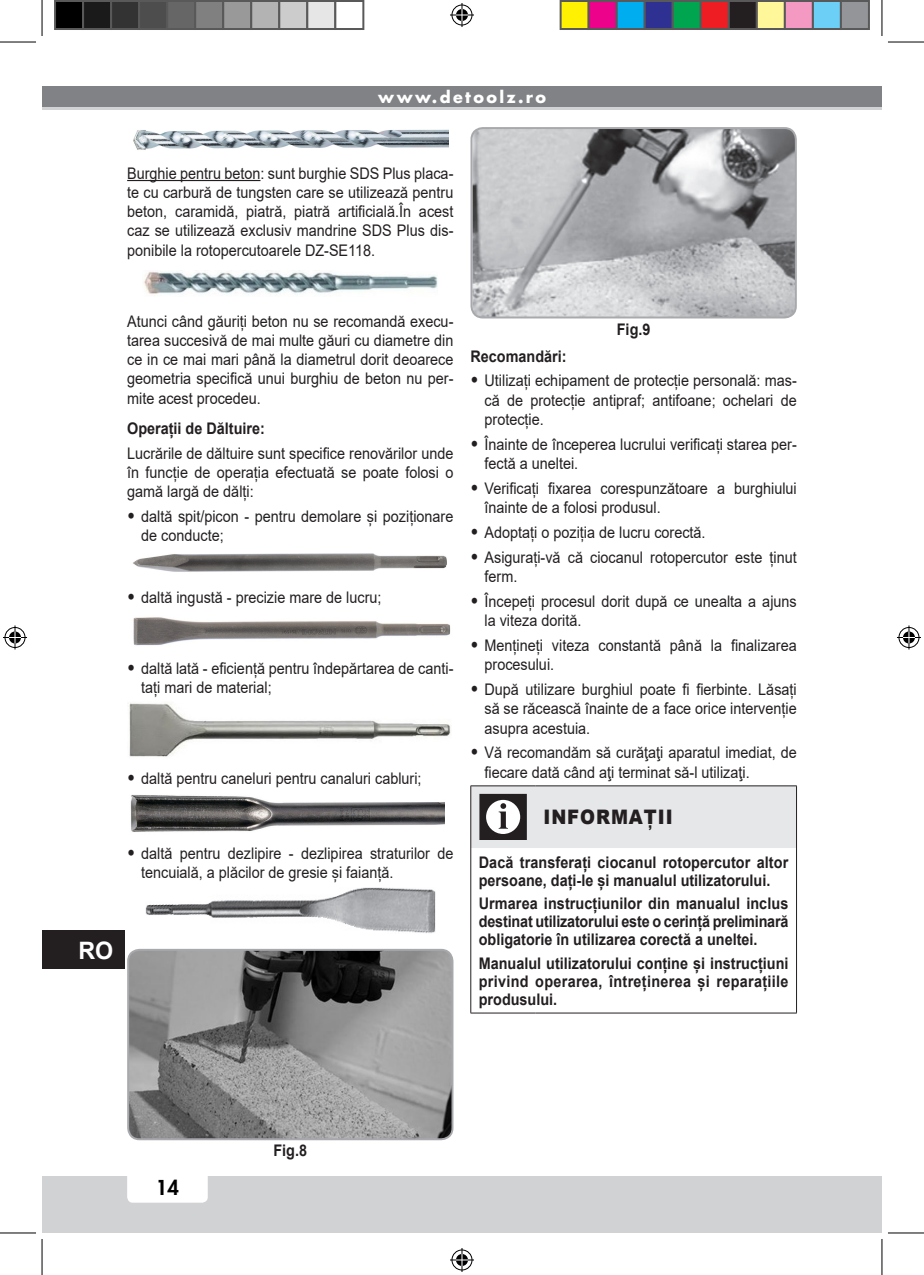
<style>
.page{position:relative;width:924px;height:1275px;background:#fff}
.page>*{position:absolute;margin:0;border:0;box-sizing:border-box;transform-origin:0 0}
.t1{font:700 24px "Arial";color:#fff}
.Attenzione_titolo{font:900 20px "Arial";letter-spacing:.05em;color:#231f20;scale:.9 1}
.t2{font:800 20px "Futura";color:#000}
.Testo_normale{font:16px/19.2px "Arial";color:#231f20;scale:.9 1}
.Avvertimento{font:700 16px/18px "Arial";color:#231f20;text-align:justify;scale:.9 1}
.Testo_normale-2{font:700 16px "Arial";color:#231f20;scale:.9 1}
.t3{font:700 16px "Futura";letter-spacing:.15em;color:#fff}
.s1{font-weight:900;font-size:18px}
</style>
<div class="page">
<div style="left:42px;top:1176px;width:839px;height:57px;background:#d1d2d4"></div>
<div style="left:127px;top:1162px;width:81px;height:40px;background:#fff;border-radius:6px"></div>
<div style="left:42px;top:86px;width:839px;height:24px;background:#808285"></div>
<hr style="left:42px;top:107px;width:839px;height:3px;background:#d1d2d4">
<div style="left:42px;top:930px;width:82px;height:39px;background:#231f20"></div>
<hr style="left:127px;top:180px;width:133px;height:1px;background:#231f20">
<img style="left:133px;top:129px;width:315px;height:21px">
<img style="left:143px;top:270px;width:294px;height:24px">
<img style="left:133px;top:553px;width:314px;height:19px">
<img style="left:133px;top:617px;width:318px;height:29px">
<img style="left:129px;top:703px;width:322px;height:54px">
<img style="left:130px;top:795px;width:314px;height:37px">
<img style="left:145px;top:887px;width:290px;height:46px">
<hr style="left:795px;top:848px;width:1px;height:164px;background:#231f20">
<hr style="left:470px;top:785px;width:65px;height:1px;background:#231f20">
<hr style="left:535px;top:785px;width:261px;height:1px;background:#231f20">
<hr style="left:470px;top:848px;width:1px;height:164px;background:#231f20">
<hr style="left:470px;top:1012px;width:65px;height:1px;background:#231f20">
<hr style="left:535px;top:1012px;width:261px;height:1px;background:#231f20">
<svg style="left:470px;top:786px;width:326px;height:62px;background:#d7d8da"></svg>
<img style="left:128px;top:950px;width:324px;height:189px">
<div style="left:127px;top:949px;width:326px;height:191px;border:2px solid #a8a9ad;border-radius:11px"></div>
<img style="left:473px;top:128px;width:322px;height:189px">
<div style="left:470px;top:127px;width:326px;height:191px;border:2px solid #a8a9ad;border-radius:11px"></div>
<hr style="left:0;top:42px;width:36px;height:1px;background:#000">
<hr style="left:887px;top:42px;width:36px;height:1px;background:#000">
<hr style="left:0;top:1232px;width:36px;height:1px;background:#000">
<hr style="left:887px;top:1232px;width:36px;height:1px;background:#000">
<hr style="left:42px;top:0;width:1px;height:36px;background:#000">
<hr style="left:42px;top:1239px;width:1px;height:36px;background:#000">
<hr style="left:881px;top:0;width:1px;height:36px;background:#000">
<hr style="left:881px;top:1239px;width:1px;height:36px;background:#000">
<svg style="left:450px;top:3px;width:24px;height:24px"></svg>
<svg style="left:450px;top:1248px;width:24px;height:24px"></svg>
<svg style="left:3px;top:625px;width:24px;height:24px"></svg>
<svg style="left:897px;top:625px;width:23px;height:24px"></svg>
<div style="left:55px;top:1px;width:28px;height:28px;background:#000"></div>
<div style="left:54px;top:0;width:30px;height:30px;border:2px solid #595959"></div>
<div style="left:83px;top:1px;width:28px;height:28px;background:#1a1a1a"></div>
<div style="left:82px;top:0;width:30px;height:30px;border:2px solid #595959"></div>
<div style="left:111px;top:1px;width:28px;height:28px;background:#333"></div>
<div style="left:110px;top:0;width:30px;height:30px;border:2px solid #595959"></div>
<div style="left:139px;top:1px;width:28px;height:28px;background:#4d4d4d"></div>
<div style="left:138px;top:0;width:30px;height:30px;border:2px solid #595959"></div>
<div style="left:167px;top:1px;width:28px;height:28px;background:#666"></div>
<div style="left:166px;top:0;width:30px;height:30px;border:2px solid #595959"></div>
<div style="left:195px;top:1px;width:28px;height:28px;background:#808080"></div>
<div style="left:194px;top:0;width:30px;height:30px;border:2px solid #595959"></div>
<div style="left:223px;top:1px;width:28px;height:28px;background:#999"></div>
<div style="left:222px;top:0;width:30px;height:30px;border:2px solid #595959"></div>
<div style="left:251px;top:1px;width:28px;height:28px;background:#b3b3b3"></div>
<div style="left:250px;top:0;width:30px;height:30px;border:2px solid #595959"></div>
<div style="left:279px;top:1px;width:28px;height:28px;background:#ccc"></div>
<div style="left:278px;top:0;width:30px;height:30px;border:2px solid #595959"></div>
<div style="left:307px;top:1px;width:28px;height:28px;background:#e6e6e6"></div>
<div style="left:306px;top:0;width:30px;height:30px;border:2px solid #595959"></div>
<div style="left:334px;top:0;width:30px;height:30px;border:2px solid #595959"></div>
<div style="left:560px;top:1px;width:28px;height:28px;background:#fff101"></div>
<div style="left:559px;top:0;width:30px;height:30px;border:2px solid #595959"></div>
<div style="left:588px;top:1px;width:28px;height:28px;background:#ed028c"></div>
<div style="left:587px;top:0;width:30px;height:30px;border:2px solid #595959"></div>
<div style="left:616px;top:1px;width:28px;height:28px;background:#00aeef"></div>
<div style="left:615px;top:0;width:30px;height:30px;border:2px solid #595959"></div>
<div style="left:644px;top:1px;width:28px;height:28px;background:#2e3092"></div>
<div style="left:643px;top:0;width:30px;height:30px;border:2px solid #595959"></div>
<div style="left:672px;top:1px;width:28px;height:28px;background:#00a54f"></div>
<div style="left:671px;top:0;width:30px;height:30px;border:2px solid #595959"></div>
<div style="left:700px;top:1px;width:28px;height:28px;background:#ee1d23"></div>
<div style="left:699px;top:0;width:30px;height:30px;border:2px solid #595959"></div>
<div style="left:728px;top:1px;width:28px;height:28px;background:#231f20"></div>
<div style="left:727px;top:0;width:30px;height:30px;border:2px solid #595959"></div>
<div style="left:756px;top:1px;width:28px;height:28px;background:#fff79a"></div>
<div style="left:755px;top:0;width:30px;height:30px;border:2px solid #595959"></div>
<div style="left:784px;top:1px;width:28px;height:28px;background:#f499c2"></div>
<div style="left:783px;top:0;width:30px;height:30px;border:2px solid #595959"></div>
<div style="left:812px;top:1px;width:28px;height:28px;background:#6bcff6"></div>
<div style="left:811px;top:0;width:30px;height:30px;border:2px solid #595959"></div>
<div style="left:840px;top:1px;width:28px;height:28px;background:#939598"></div>
<div style="left:839px;top:0;width:30px;height:30px;border:2px solid #595959"></div>
<p class="t3" style="left:378px;top:86px;width:169px">www.detoolz.ro</p>
<p class="Testo_normale" style="left:127px;top:163px;width:364px;text-align:justify">Burghie pentru beton: sunt burghie SDS Plus placa&shy;te cu carbură de tungsten care se utilizează pentru beton, caramidă, piatră, piatră artificială.În acest caz se utilizează exclusiv mandrine SDS Plus dis&shy;ponibile la rotopercutoarele DZ-SE118.</p>
<p class="Testo_normale" style="left:127px;top:311px;width:364px;text-align:justify">Atunci când găuriți beton nu se recomandă execu&shy;tarea succesivă de mai multe găuri cu diametre din ce in ce mai mari până la diametrul dorit deoarece geometria specifică unui burghiu de beton nu per&shy;mite acest procedeu.</p>
<p class="Testo_normale-2" style="left:127px;top:417px;width:154px">Operații de Dăltuire:</p>
<p class="Testo_normale" style="left:127px;top:443px;width:364px;text-align:justify">Lucrările de dăltuire sunt specifice renovărilor unde în funcție de operația efectuată se poate folosi o gamă largă de dălți:</p>
<p class="Testo_normale" style="left:141px;top:507px;width:348px;text-indent:-14px"><span class="s1">•</span> daltă spit/picon - pentru demolare și poziționare de conducte;</p>
<p class="Testo_normale" style="left:127px;top:587px;width:284px"><span class="s1">•</span> daltă ingustă - precizie mare de lucru;</p>
<p class="Testo_normale" style="left:141px;top:658px;width:348px;text-indent:-14px"><span class="s1">•</span> daltă lată - eficiență pentru îndepărtarea de canti&shy;tați mari de material;</p>
<p class="Testo_normale" style="left:127px;top:769px;width:328px"><span class="s1">•</span> daltă pentru caneluri pentru canaluri cabluri;</p>
<p class="Testo_normale" style="left:141px;top:843px;width:348px;text-indent:-14px"><span class="s1">•</span> daltă pentru dezlipire - dezlipirea straturilor de tencuială, a plăcilor de gresie și faianță.</p>
<h1 class="t1" style="left:78px;top:933px;width:36px">RO</h1>
<p class="Testo_normale-2" style="left:616px;top:318px;width:39px">Fig.9</p>
<p class="Testo_normale-2" style="left:470px;top:345px;width:108px">Recomandări:</p>
<p class="Testo_normale" style="left:484px;top:371px;width:348px;text-align:justify;text-indent:-14px"><span class="s1">•</span> Utilizați echipament de protecție personală: mas&shy;că de protecție antipraf; antifoane; ochelari de protecție.</p>
<p class="Testo_normale" style="left:484px;top:434px;width:348px;text-indent:-14px"><span class="s1">•</span> Înainte de începerea lucrului verificați starea per&shy;fectă a uneltei.</p>
<p class="Testo_normale" style="left:484px;top:478px;width:348px;text-indent:-14px"><span class="s1">•</span> Verificați fixarea corespunzătoare a burghiului înainte de a folosi produsul.</p>
<p class="Testo_normale" style="left:470px;top:522px;width:263px"><span class="s1">•</span> Adoptați o poziția de lucru corectă.</p>
<p class="Testo_normale" style="left:484px;top:547px;width:348px;text-indent:-14px"><span class="s1">•</span> Asigurați-vă că ciocanul rotopercutor este ținut ferm.</p>
<p class="Testo_normale" style="left:484px;top:591px;width:348px;text-indent:-14px"><span class="s1">•</span> Începeți procesul dorit după ce unealta a ajuns la viteza dorită.</p>
<p class="Testo_normale" style="left:484px;top:635px;width:348px;text-indent:-14px"><span class="s1">•</span> Mențineți viteza constantă până la finalizarea procesului.</p>
<p class="Testo_normale" style="left:484px;top:680px;width:348px;text-align:justify;text-indent:-14px"><span class="s1">•</span> După utilizare burghiul poate fi fierbinte. Lăsați să se răcească înainte de a face orice intervenție asupra acestuia.</p>
<p class="Testo_normale" style="left:484px;top:743px;width:348px;text-indent:-14px"><span class="s1">•</span> Vă recomandăm să curăţaţi aparatul imediat, de fiecare dată când aţi terminat să-l utilizaţi.</p>
<p class="Attenzione_titolo" style="left:543px;top:802px;width:145px">INFORMAȚII</p>
<p class="Avvertimento" style="left:478px;top:853px;width:345px">Dacă transferați ciocanul rotopercutor altor persoane, dați-le și manualul utilizatorului.</p>
<p class="Avvertimento" style="left:478px;top:895px;width:345px">Urmarea instrucțiunilor din manualul inclus destinat utilizatorului este o cerință preliminară obligatorie în utilizarea corectă a uneltei.</p>
<p class="Avvertimento" style="left:478px;top:954px;width:345px">Manualul utilizatorului conține și instrucțiuni privind operarea, întreținerea și reparațiile produsului.</p>
<p class="t2" style="left:156px;top:1174px;width:25px">14</p>
<p class="Testo_normale-2" style="left:273px;top:1139px;width:39px">Fig.8</p>
</div>
